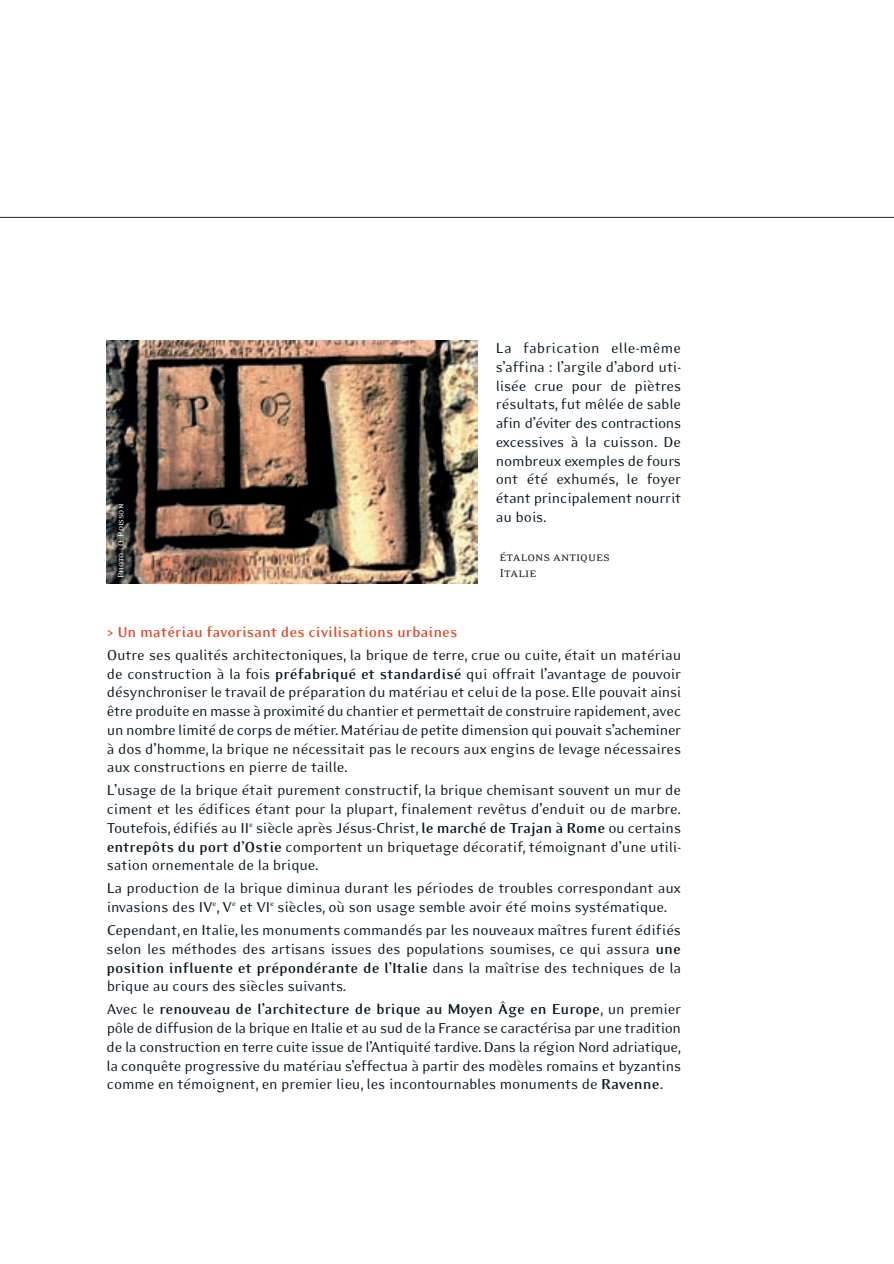
<style>
.page{position:relative;width:894px;height:1264px;background:#fff}
.page>*{position:absolute;margin:0;border:0;box-sizing:border-box;transform-origin:0 0}
.t1{font:16.5px/18.8px "Eidetic Modern";letter-spacing:-.005em;color:#071822;text-align:justify}
.t2{font:700 16.5px "Eidetic Modern";color:#dc4c27}
.t3{font:13.5px "Eidetic Serif Small Caps";color:#231f20}
.t4{font:9px "Eidetic Serif Small Caps";color:#fff}
.s1{font-weight:700}
</style>
<div class="page">
<hr style="left:0;top:217px;width:894px;height:1px;background:#231f20">
<img style="left:107px;top:341px;width:371px;height:242px">
<p class="t4" style="left:115px;top:578px;width:76px;rotate:-90deg">Photo : O. Poisson</p>
<p class="t1" style="left:496px;top:340px;width:187px">La fabrication elle-même s’affina : l’argile d’abord uti&shy;lisée crue pour de piètres résultats, fut mêlée de sable afin d’éviter des contractions excessives à la cuisson. De nombreux exemples de fours ont été exhumés, le foyer étant principalement nourrit au bois.</p>
<p class="t3" style="left:499px;top:548px;width:112px">étalons antiques</p>
<p class="t3" style="left:499px;top:564px;width:39px">Italie</p>
<p class="t2" style="left:107px;top:621px;width:352px">&gt; Un matériau favorisant des civilisations urbaines</p>
<p class="t1" style="left:107px;top:647px;width:576px">Outre ses qualités architectoniques, la brique de terre, crue ou cuite, était un matériau de construction à la fois <span class="s1">préfabriqué et standardisé</span> qui offrait l’avantage de pouvoir désynchroniser le travail de préparation du matériau et celui de la pose. Elle pouvait ainsi être produite en masse à proximité du chantier et permettait de construire rapidement, avec un nombre limité de corps de métier. Matériau de petite dimension qui pouvait s’acheminer à dos d’homme, la brique ne nécessitait pas le recours aux engins de levage nécessaires aux constructions en pierre de taille.</p>
<p class="t1" style="left:107px;top:782px;width:576px">L’usage de la brique était purement constructif, la brique chemisant souvent un mur de ciment et les édifices étant pour la plupart, finalement revêtus d’enduit ou de marbre.<br>Toutefois, édifiés au II<sup>e</sup> siècle après Jésus-Christ, <span class="s1">le marché de Trajan à Rome</span> ou certains <span class="s1">entrepôts du port d’Ostie</span> comportent un briquetage décoratif, témoignant d’une utili&shy;sation ornementale de la brique.</p>
<p class="t1" style="left:107px;top:880px;width:576px">La production de la brique diminua durant les périodes de troubles correspondant aux invasions des IV<sup>e</sup>, V<sup>e</sup> et VI<sup>e</sup> siècles, où son usage semble avoir été moins systématique.</p>
<p class="t1" style="left:107px;top:922px;width:576px">Cependant, en Italie, les monuments commandés par les nouveaux maîtres furent édifiés selon les méthodes des artisans issues des populations soumises, ce qui assura <span class="s1">une position influente et prépondérante de l’Italie</span> dans la maîtrise des techniques de la brique au cours des siècles suivants.</p>
<p class="t1" style="left:107px;top:1001px;width:576px">Avec le <span class="s1">renouveau de l’architecture de brique au Moyen Âge en Europe</span>, un premier pôle de diffusion de la brique en Italie et au sud de la France se caractérisa par une tradition de la construction en terre cuite issue de l’Antiquité tardive. Dans la région Nord adriatique, la conquête progressive du matériau s’effectua à partir des modèles romains et byzantins comme en témoignent, en premier lieu, les incontournables monuments de <span class="s1">Ravenne</span>.</p>
</div>
